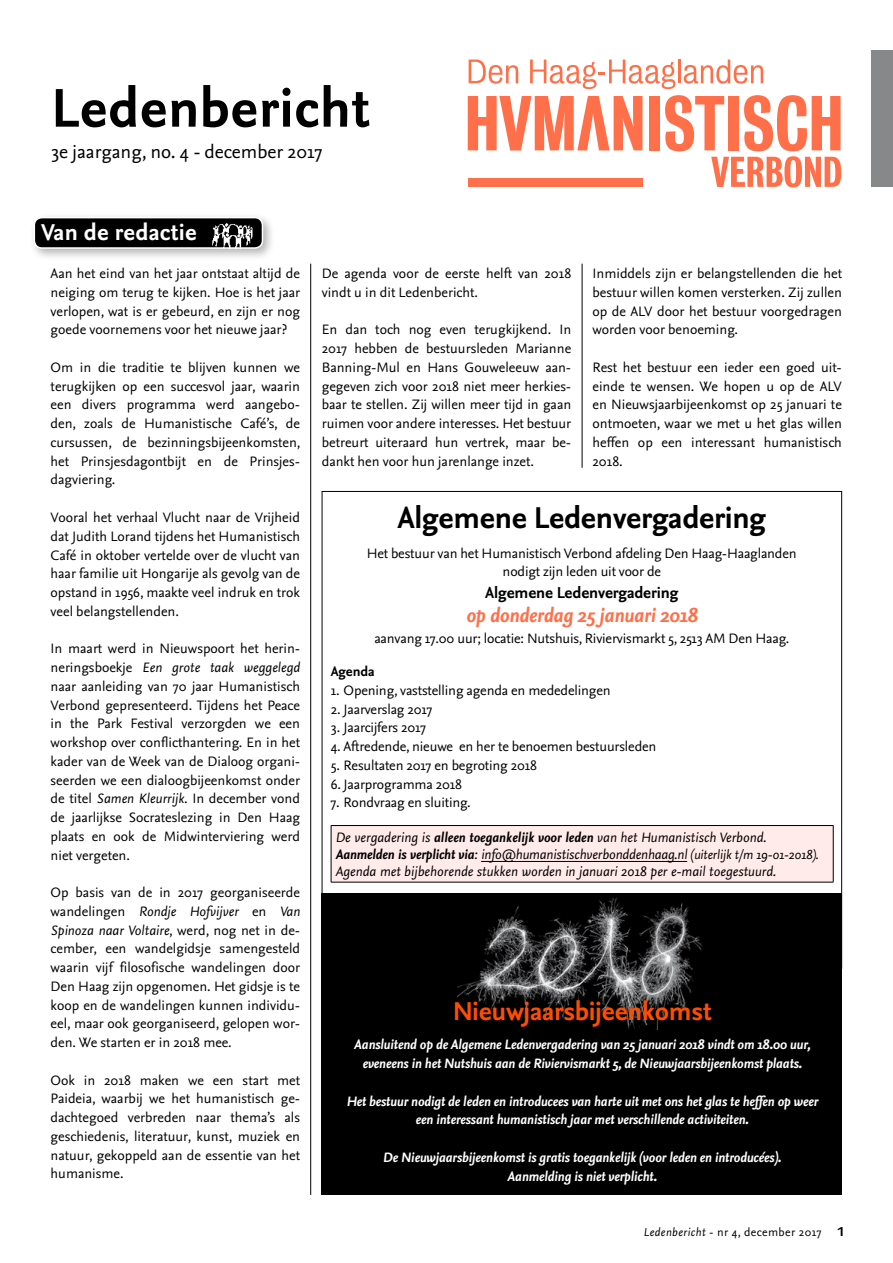
<style>
.page{position:relative;width:893px;height:1263px;background:#fff}
.page>*{position:absolute;margin:0;border:0;box-sizing:border-box;transform-origin:0 0}
.t1{font:700 57px "Nexus Sans";letter-spacing:.01em;color:#000}
.t2{font:700 31.5px "Nexus Sans";letter-spacing:-.01em;color:#000}
.t3{font:700 27px "Nexus Sans";letter-spacing:-.01em;color:#ff4d00}
.t4{font:700 24px "Nexus Sans";letter-spacing:.01em;color:#fff}
.t5{font:italic 700 21px "Nexus Sans";letter-spacing:-.01em;color:#ff6f49}
.t6{font:19.5px "Nexus Sans";color:#000}
.t7{font:700 16.5px "Nexus Sans";letter-spacing:-.01em;color:#000}
.t8{font:14.25px/18.8px "Nexus Sans";color:#000;text-align:justify}
.t9{font:italic 700 14.25px/18.8px "Nexus Sans";letter-spacing:-.01em;color:#fff;text-align:center}
.t10{font:italic 14.25px/17.1px "Nexus Sans";color:#000}
.t11{font:700 14.25px "Nexus Sans";letter-spacing:-.01em;color:#000}
.t12{font:12px "Nexus Sans";letter-spacing:.03em;color:#000}
.t13{font:700 12px "Antique Olive Std";color:#000}
.s1{font-style:italic}
.s2{font-weight:700}
.s3{font-size:13.5px}
</style>
<div class="page">
<div style="left:322px;top:893px;width:520px;height:302px;background:#000"></div>
<div style="left:649px;top:96px;width:10px;height:54px;background:#ff6f49"></div>
<svg style="left:665px;top:95px;width:176px;height:92px"></svg>
<svg style="left:468px;top:96px;width:174px;height:55px"></svg>
<div style="left:468px;top:179px;width:174px;height:8px;background:#ff6f49"></div>
<svg style="left:469px;top:60px;width:49px;height:24px"></svg>
<svg style="left:530px;top:60px;width:145px;height:29px"></svg>
<hr style="left:678px;top:60px;width:2px;height:23px;background:#ff6f49">
<svg style="left:684px;top:60px;width:79px;height:24px"></svg>
<div style="left:872px;top:51px;width:21px;height:136px;background:#87888a"></div>
<div style="left:29px;top:212px;width:247px;height:49px;background:#000;opacity:.3"></div>
<div style="left:34px;top:218px;width:228px;height:30px;background:#000;border-radius:8px"></div>
<div style="left:34px;top:217px;width:229px;height:32px;border:2px solid #fff;border-radius:8px"></div>
<img style="left:210px;top:223px;width:43px;height:27px">
<hr style="left:310px;top:264px;width:1px;height:931px;background:#000">
<hr style="left:582px;top:264px;width:1px;height:204px;background:#000">
<div style="left:331px;top:825px;width:502px;height:57px;background:#ffebe9"></div>
<hr style="left:331px;top:825px;width:502px;height:1px;background:#000">
<hr style="left:331px;top:826px;width:1px;height:56px;background:#000">
<hr style="left:833px;top:826px;width:1px;height:56px;background:#000">
<hr style="left:331px;top:882px;width:502px;height:1px;background:#000">
<hr style="left:481px;top:861px;width:206px;height:1px;background:#000">
<img style="left:457px;top:897px;width:246px;height:132px">
<h1 class="t1" style="left:51px;top:71px;width:320px">Ledenbericht</h1>
<h3 class="t6" style="left:51px;top:139px;width:273px">3e jaargang, no. 4 - december 2017</h3>
<h3 class="t4" style="left:41px;top:217px;width:157px">Van de redactie</h3>
<p class="t8" style="left:51px;top:264px;width:251px">Aan het eind van het jaar ontstaat altijd de neiging om terug te kijken. Hoe is het jaar verlopen, wat is er gebeurd, en zijn er nog goede voornemens voor het nieuwe jaar?</p>
<p class="t8" style="left:51px;top:358px;width:251px;text-align:left">Om in die traditie te blijven kunnen we terugkijken op een succesvol jaar, waarin een divers programma werd aangebo&shy;den, zoals de Humanistische Café’s, de cursussen, de bezinningsbijeenkomsten, het Prinsjesdagontbijt en de Prinsjes&shy;dagviering.</p>
<p class="t8" style="left:51px;top:508px;width:251px">Vooral het verhaal Vlucht naar de Vrijheid dat Judith Lorand tijdens het Humanistisch Café in oktober vertelde over de vlucht van haar familie uit Hongarije als gevolg van de opstand in 1956, maakte veel indruk en trok veel belangstellenden.</p>
<p class="t8" style="left:51px;top:639px;width:251px">In maart werd in Nieuwspoort het herin&shy;neringsboekje <span class="s1">Een grote taak weggelegd </span>naar aanleiding van 70 jaar Humanistisch Verbond gepresenteerd. Tijdens het Peace in the Park Festival verzorgden we een workshop over conflicthantering. En in het kader van de Week van de Dialoog organi&shy;seerden we een dialoogbijeenkomst onder de titel <span class="s1">Samen Kleurrijk</span>. In december vond de jaarlijkse Socrateslezing in Den Haag plaats en ook de Midwinterviering werd niet vergeten.</p>
<p class="t8" style="left:51px;top:883px;width:251px">Op basis van de in 2017 georganiseerde wandelingen <span class="s1">Rondje Hofvijver</span> en <span class="s1">Van Spinoza naar Voltaire</span>, werd, nog net in de&shy;cember, een wandelgidsje samengesteld waarin vijf filosofische wandelingen door Den Haag zijn opgenomen. Het gidsje is te koop en de wandelingen kunnen individu&shy;eel, maar ook georganiseerd, gelopen wor&shy;den. We starten er in 2018 mee.</p>
<p class="t8" style="left:51px;top:1070px;width:251px">Ook in 2018 maken we een start met Paideia, waarbij we het humanistisch ge&shy;dachtegoed verbreden naar thema’s als geschiedenis, literatuur, kunst, muziek en natuur, gekoppeld aan de essentie van het humanisme.</p>
<p class="t8" style="left:322px;top:264px;width:251px">De agenda voor de eerste helft van 2018 vindt u in dit Ledenbericht.</p>
<p class="t8" style="left:322px;top:320px;width:251px">En dan toch nog even terugkijkend. In 2017 hebben de bestuursleden Marianne Banning-Mul en Hans Gouweleeuw aan&shy;gegeven zich voor 2018 niet meer herkies&shy;baar te stellen. Zij willen meer tijd in gaan ruimen voor andere interesses. Het bestuur betreurt uiteraard hun vertrek, maar be&shy;dankt hen voor hun jarenlange inzet.</p>
<h2 class="t2" style="left:397px;top:498px;width:370px">Algemene Ledenvergadering</h2>
<p class="t8" style="left:367px;top:543px;width:431px;text-align:center">Het bestuur van het Humanistisch Verbond afdeling Den Haag-Haaglanden nodigt zijn leden uit voor de</p>
<p class="t7" style="left:485px;top:582px;width:195px">Algemene Ledenvergadering</p>
<h3 class="t5" style="left:466px;top:602px;width:233px">op donderdag 25 januari 2018</h3>
<p class="t8" style="left:374px;top:629px;width:416px">aanvang 17.00 uur; locatie: Nutshuis, Riviervismarkt 5, 2513 AM Den Haag.</p>
<p class="t11" style="left:331px;top:662px;width:45px">Agenda</p>
<p class="t8" style="left:331px;top:680px;width:281px">1. Opening, vaststelling agenda en mededelingen</p>
<p class="t8" style="left:331px;top:699px;width:103px">2. Jaarverslag 2017</p>
<p class="t8" style="left:331px;top:718px;width:97px">3. Jaarcijfers 2017</p>
<p class="t8" style="left:331px;top:737px;width:327px">4. Aftredende, nieuwe en her te benoemen bestuursleden</p>
<p class="t8" style="left:331px;top:755px;width:208px">5. Resultaten 2017 en begroting 2018</p>
<p class="t8" style="left:331px;top:774px;width:133px">6. Jaarprogramma 2018</p>
<p class="t8" style="left:331px;top:793px;width:141px">7. Rondvraag en sluiting.</p>
<p class="t10" style="left:335px;top:828px;width:485px">De vergadering is <span class="s2">alleen toegankelijk voor leden</span> van het Humanistisch Verbond.<br><span class="s2">Aanmelden is verplicht via</span>: info@humanistischverbonddenhaag.nl (<span class="s3">uiterlijk t/m 19-01-2018).<br></span>Agenda met bijbehorende stukken worden in januari 2018 per e-mail toegestuurd.</p>
<p class="t8" style="left:592px;top:264px;width:251px">Inmiddels zijn er belangstellenden die het bestuur willen komen versterken. Zij zullen op de ALV door het bestuur voorgedragen worden voor benoeming.</p>
<p class="t8" style="left:592px;top:358px;width:251px">Rest het bestuur een ieder een goed uit&shy;einde te wensen. We hopen u op de ALV en Nieuwsjaarbijeenkomst op 25 januari te ontmoeten, waar we met u het glas willen heffen op een interessant humanistisch 2018.</p>
<h3 class="t3" style="left:453px;top:994px;width:261px">Nieuwjaarsbijeenkomst</h3>
<p class="t9" style="left:354px;top:1035px;width:458px">Aansluitend op de Algemene Ledenvergadering van 25 januari 2018 vindt om 18.00 uur, eveneens in het Nutshuis aan de Riviervismarkt 5, de Nieuwjaarsbijeenkomst plaats.</p>
<p class="t9" style="left:346px;top:1091px;width:473px">Het bestuur nodigt de leden en introducees van harte uit met ons het glas te heffen op weer een interessant humanistisch jaar met verschillende activiteiten.</p>
<p class="t9" style="left:383px;top:1147px;width:400px">De Nieuwjaarsbijeenkomst is gratis toegankelijk (voor leden en introducées).<br>Aanmelding is niet verplicht.</p>
<p class="t12" style="left:643px;top:1225px;width:179px"><span class="s1">Ledenbericht</span> - nr 4, december 2017</p>
<p class="t13" style="left:838px;top:1224px;width:8px">1</p>
</div>
